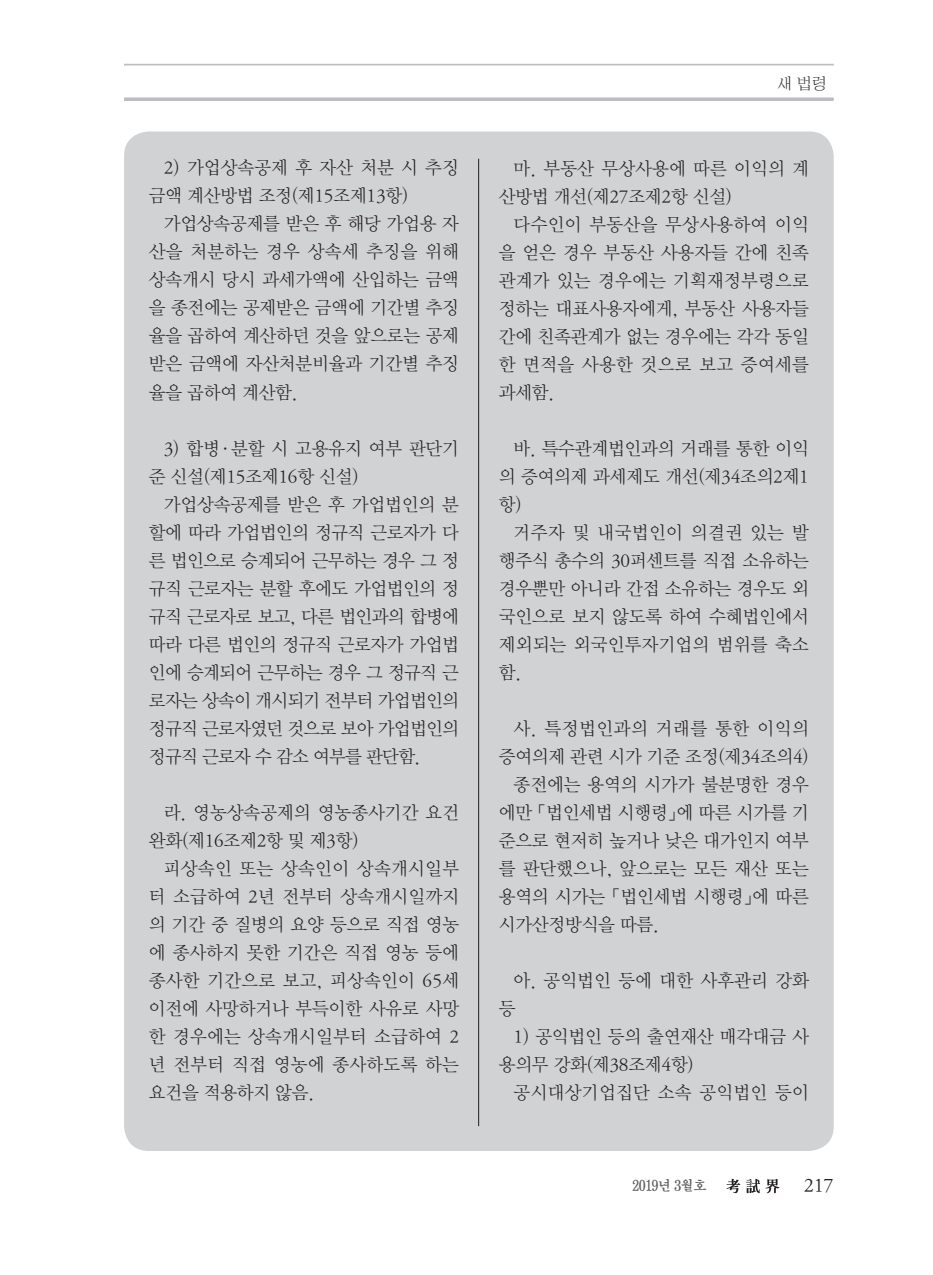
<style>
.page{position:relative;width:933px;height:1275px;background:#fff}
.page>*{position:absolute;margin:0;border:0;box-sizing:border-box;transform-origin:0 0}
.t1{font:19.25px "DX Nmu Std 30";color:#231f20}
.t2{font:18.38px/28px "DX Nmu Std 20";letter-spacing:-.01em;color:#231f20;text-align:justify}
.t3{font:18.38px/28px "DX Nmu Std 20";letter-spacing:.01em;color:#231f20}
.t4{font:18.38px "DX Nmu Std 20";letter-spacing:.03em;color:#231f20}
.t5{font:18.38px "DX Nmu Std 20";letter-spacing:.02em;color:#231f20}
.t6{font:15.75px "DX Shnm Std";color:#231f20}
.t7{font:14px "D Xmu Std 40";letter-spacing:-.05em;color:#5a5a5d;scale:.95 1}
.s1{font-family:"DX Nmu Std 30"}
</style>
<div class="page">
<svg style="left:124px;top:97px;width:709px;height:4px;background:#c4c4c7"></svg>
<hr style="left:124px;top:64px;width:709px;height:2px;background:#bcbdc0">
<svg style="left:726px;top:1179px;width:14px;height:14px"></svg>
<svg style="left:746px;top:1179px;width:33px;height:14px"></svg>
<div style="left:124px;top:131px;width:709px;height:1020px;background:#d1d2d4;border-radius:25px"></div>
<hr style="left:478px;top:159px;width:1px;height:967px;background:#231f20">
<p class="t2" style="left:149px;top:154px;width:311px;text-indent:15px">2) 가업상속공제 후 자산 처분 시 추징 금액 계산방법 조정(제15조제13항)</p>
<p class="t2" style="left:149px;top:210px;width:312px;text-indent:15px">가업상속공제를 받은 후 해당 가업용 자 산을 처분하는 경우 상속세 추징을 위해 상속개시 당시 과세가액에 산입하는 금액 을 종전에는 공제받은 금액에 기간별 추징 율을 곱하여 계산하던 것을 앞으로는 공제 받은 금액에 자산처분비율과 기간별 추징 율을 곱하여 계산함.</p>
<p class="t2" style="left:149px;top:435px;width:312px;text-indent:15px">3) 합병<span class="s1">·</span>분할 시 고용유지 여부 판단기 준 신설(제15조제16항 신설)</p>
<p class="t2" style="left:149px;top:491px;width:312px;text-indent:15px">가업상속공제를 받은 후 가업법인의 분 할에 따라 가업법인의 정규직 근로자가 다 른 법인으로 승계되어 근무하는 경우 그 정 규직 근로자는 분할 후에도 가업법인의 정 규직 근로자로 보고, 다른 법인과의 합병에 따라 다른 법인의 정규직 근로자가 가업법 인에 승계되어 근무하는 경우 그 정규직 근 로자는 상속이 개시되기 전부터 가업법인의 정규직 근로자였던 것으로 보아 가업법인의 정규직 근로자 수 감소 여부를 판단함.</p>
<p class="t2" style="left:149px;top:799px;width:312px;text-indent:15px">라. 영농상속공제의 영농종사기간 요건 완화(제16조제2항 및 제3항)</p>
<p class="t2" style="left:149px;top:855px;width:312px;text-indent:15px">피상속인 또는 상속인이 상속개시일부 터 소급하여 2년 전부터 상속개시일까지 의 기간 중 질병의 요양 등으로 직접 영농 에 종사하지 못한 기간은 직접 영농 등에 종사한 기간으로 보고, 피상속인이 65세 이전에 사망하거나 부득이한 사유로 사망 한 경우에는 상속개시일부터 소급하여 2 년 전부터 직접 영농에 종사하도록 하는 요건을 적용하지 않음.</p>
<p class="t6" style="left:777px;top:76px;width:51px">새 법령</p>
<p class="t2" style="left:499px;top:155px;width:312px;text-indent:15px">마. 부동산 무상사용에 따른 이익의 계 산방법 개선(제27조제2항 신설)</p>
<p class="t2" style="left:499px;top:211px;width:312px;text-indent:15px">다수인이 부동산을 무상사용하여 이익 을 얻은 경우 부동산 사용자들 간에 친족 관계가 있는 경우에는 기획재정부령으로 정하는 대표사용자에게, 부동산 사용자들 간에 친족관계가 없는 경우에는 각각 동일 한 면적을 사용한 것으로 보고 증여세를 과세함.</p>
<p class="t2" style="left:499px;top:435px;width:312px;text-indent:15px">바. 특수관계법인과의 거래를 통한 이익 의 증여의제 과세제도 개선(제34조의2제1 항)</p>
<p class="t2" style="left:499px;top:519px;width:312px;text-indent:15px">거주자 및 내국법인이 의결권 있는 발 행주식 총수의 30퍼센트를 직접 소유하는 경우뿐만 아니라 간접 소유하는 경우도 외 국인으로 보지 않도록 하여 수혜법인에서 제외되는 외국인투자기업의 범위를 축소 함.</p>
<p class="t4" style="left:513px;top:719px;width:297px">사. 특정법인과의 거래를 통한 이익의</p>
<p class="t2" style="left:499px;top:743px;width:311px">증여의제 관련 시가 기준 조정(제34조의4)</p>
<p class="t2" style="left:513px;top:771px;width:297px">종전에는 용역의 시가가 불분명한 경우</p>
<p class="t2" style="left:499px;top:799px;width:312px">에만 「법인세법 시행령」에 따른 시가를 기</p>
<p class="t2" style="left:499px;top:827px;width:312px">준으로 현저히 높거나 낮은 대가인지 여부</p>
<p class="t2" style="left:499px;top:855px;width:311px">를 판단했으나, 앞으로는 모든 재산 또는</p>
<p class="t2" style="left:499px;top:883px;width:312px">용역의 시가는 「법인세법 시행령」에 따른</p>
<p class="t2" style="left:499px;top:911px;width:161px">시가산정방식을 따름.</p>
<p class="t3" style="left:499px;top:967px;width:312px;text-indent:15px">아. 공익법인 등에 대한 사후관리 강화 등</p>
<p class="t2" style="left:499px;top:1023px;width:312px;text-indent:15px">1) 공익법인 등의 출연재산 매각대금 사 용의무 강화(제38조제4항)</p>
<p class="t5" style="left:513px;top:1083px;width:297px">공시대상기업집단 소속 공익법인 등이</p>
<p class="t7" style="left:632px;top:1179px;width:80px">2019년 3월호</p>
<p class="t1" style="left:804px;top:1176px;width:31px">217</p>
</div>
